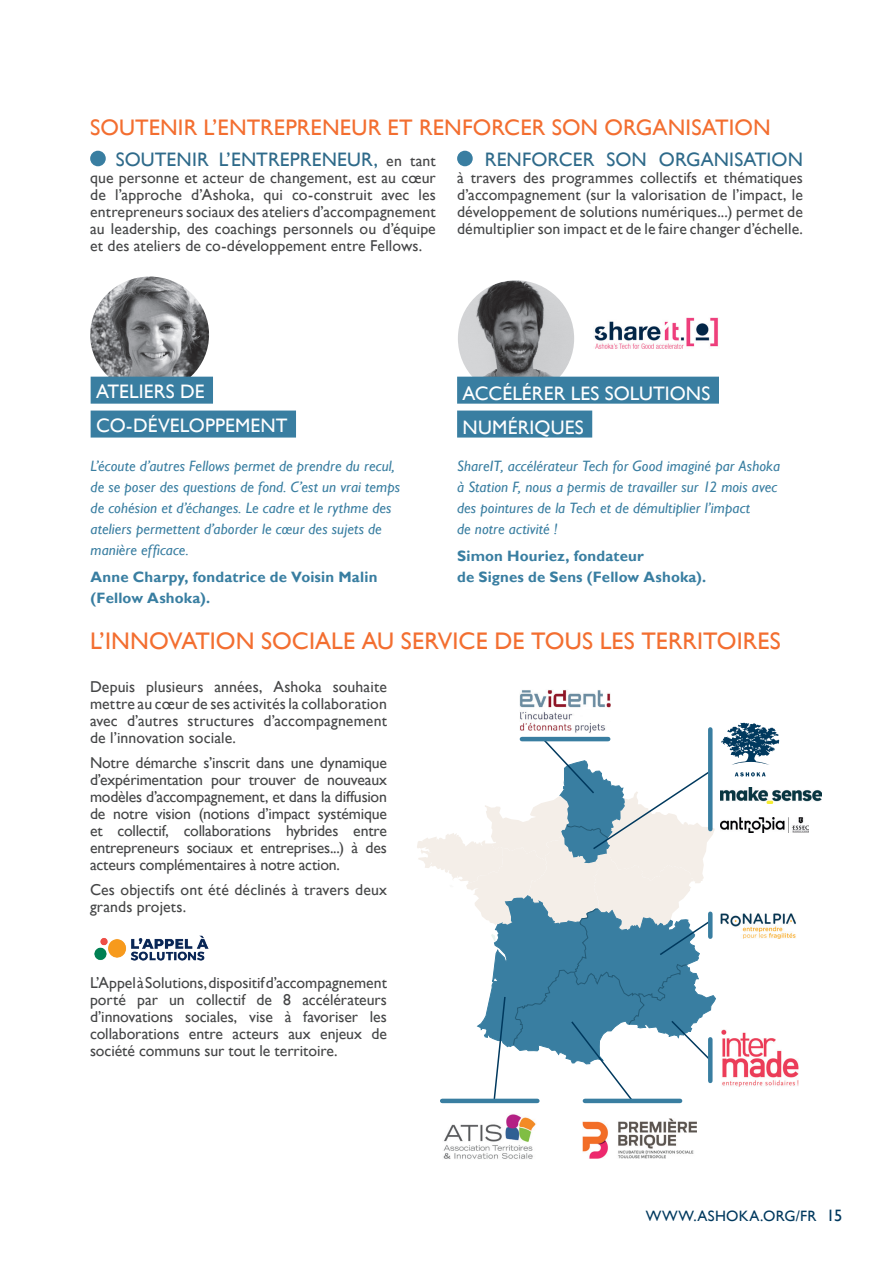
<style>
.page{position:relative;width:893px;height:1263px;background:#fff}
.page>*{position:absolute;margin:0;border:0;box-sizing:border-box;transform-origin:0 0}
.t1{font:24px "Gill Sans";letter-spacing:.005em;color:#f36e30}
.cathégories_jaunes{font:22.5px "Gill Sans";letter-spacing:.005em;color:#f36e30}
.Chapitre{font:19.5px "Gill Sans";letter-spacing:.005em;color:#fff}
.t2{font:19.5px "Gill Sans";letter-spacing:.005em;color:#2e6a8a}
.Chapitre-2{font:15.75px/17px "Gill Sans";letter-spacing:.005em;color:#454647;text-align:justify}
.t3{font:italic 15px/21px "Gill Sans";letter-spacing:.005em;color:#397ea1}
.t4{font:700 15px/21px "Gill Sans";letter-spacing:.01em;color:#397ea1}
.t5{font:15px "Gill Sans";letter-spacing:.02em;color:#00395e}
.s1{font-size:15.75px;color:#454647}
.s2{font-size:16.5px}
</style>
<div class="page">
<img style="left:94px;top:935px;width:115px;height:26px">
<img style="left:90px;top:277px;width:119px;height:116px">
<div style="left:91px;top:377px;width:122px;height:27px;background:#397ea1"></div>
<div style="left:91px;top:411px;width:205px;height:27px;background:#397ea1"></div>
<img style="left:594px;top:317px;width:124px;height:32px">
<img style="left:458px;top:280px;width:116px;height:117px;border-radius:58px">
<div style="left:457px;top:377px;width:262px;height:27px;background:#397ea1"></div>
<div style="left:457px;top:411px;width:135px;height:27px;background:#397ea1"></div>
<div style="left:457px;top:151px;width:16px;height:15px;background:#397ea1;border-radius:50%"></div>
<div style="left:90px;top:151px;width:16px;height:15px;background:#397ea1;border-radius:50%"></div>
<svg style="left:417px;top:722px;width:362px;height:381px"></svg>
<hr style="left:585px;top:1099px;width:95px;height:4px;background:#397ea1">
<hr style="left:442px;top:1099px;width:95px;height:4px;background:#397ea1">
<hr style="left:522px;top:737px;width:86px;height:4px;background:#397ea1">
<img style="left:520px;top:690px;width:90px;height:43px">
<img style="left:443px;top:1114px;width:93px;height:45px">
<img style="left:721px;top:1029px;width:78px;height:57px">
<img style="left:721px;top:914px;width:75px;height:24px">
<img style="left:721px;top:787px;width:101px;height:17px">
<img style="left:721px;top:817px;width:87px;height:15px">
<img style="left:583px;top:1118px;width:114px;height:40px">
<p class="cathégories_jaunes" style="left:90px;top:114px;width:682px">SOUTENIR L’ENTREPRENEUR ET RENFORCER SON ORGANISATION</p>
<p class="t2" style="left:485px;top:148px;width:320px">RENFORCER SON ORGANISATION</p>
<p class="Chapitre-2" style="left:457px;top:170px;width:347px">à travers des programmes collectifs et thématiques d’accompagnement (sur la valorisation de l’impact, le développement de solutions numériques...) permet de démultiplier son impact et de le faire changer d’échelle.</p>
<p class="t2" style="left:116px;top:148px;width:321px">SOUTENIR L’ENTREPRENEUR, <span class="s1">en tant</span></p>
<p class="Chapitre-2" style="left:90px;top:170px;width:347px">que personne et acteur de changement, est au cœur de l’approche d’Ashoka, qui co-construit avec les entrepreneurs sociaux des ateliers d’accompagnement au leadership, des coachings personnels ou d’équipe et des ateliers de co-développement entre Fellows.</p>
<p class="Chapitre" style="left:96px;top:380px;width:110px">ATELIERS DE</p>
<p class="Chapitre" style="left:96px;top:414px;width:193px">CO-DÉVELOPPEMENT</p>
<p class="t3" style="left:91px;top:456px;width:311px">L’écoute d’autres Fellows permet de prendre du recul, de se poser des questions de fond. C’est un vrai temps de cohésion et d’échanges. Le cadre et le rythme des ateliers permettent d’aborder le cœur des sujets de manière efficace.</p>
<p class="t4" style="left:91px;top:567px;width:288px">Anne Charpy, fondatrice de Voisin Malin (Fellow Ashoka).</p>
<p class="Chapitre" style="left:463px;top:382px;width:249px">ACCÉLÉRER LES SOLUTIONS</p>
<p class="Chapitre" style="left:463px;top:416px;width:123px">NUMÉRIQUES</p>
<p class="t3" style="left:457px;top:456px;width:324px">ShareIT, accélérateur Tech for Good imaginé par Ashoka à Station F, nous a permis de travailler sur 12 mois avec des pointures de la Tech et de démultiplier l’impact<br>de notre activité !</p>
<p class="t4" style="left:457px;top:546px;width:251px">Simon Houriez, fondateur<br>de Signes de Sens (Fellow Ashoka).</p>
<p class="t1" style="left:90px;top:627px;width:692px">L’INNOVATION SOCIALE AU SERVICE DE TOUS LES TERRITOIRES</p>
<p class="Chapitre-2" style="left:90px;top:678px;width:298px">Depuis plusieurs années, Ashoka souhaite mettre au cœur de ses activités la collaboration avec d’autres structures d’accompagnement de l’innovation sociale.</p>
<p class="Chapitre-2" style="left:90px;top:755px;width:298px">Notre démarche s’inscrit dans une dynamique d’expérimentation pour trouver de nouveaux modèles d’accompagnement, et dans la diffusion de notre vision (notions d’impact systémique et collectif, collaborations hybrides entre entrepreneurs sociaux et entreprises...) à des acteurs complémentaires à notre action.</p>
<p class="Chapitre-2" style="left:90px;top:882px;width:298px">Ces objectifs ont été déclinés à travers deux grands projets.</p>
<p class="Chapitre-2" style="left:90px;top:975px;width:298px">L’Appel à Solutions, dispositif d’accompagnement porté par un collectif de 8 accélérateurs d’innovations sociales, vise à favoriser les collaborations entre acteurs aux enjeux de société communs sur tout le territoire.</p>
<p class="t5" style="left:646px;top:1207px;width:198px">WWW.ASHOKA.ORG/FR <span class="s2">15</span></p>
</div>
